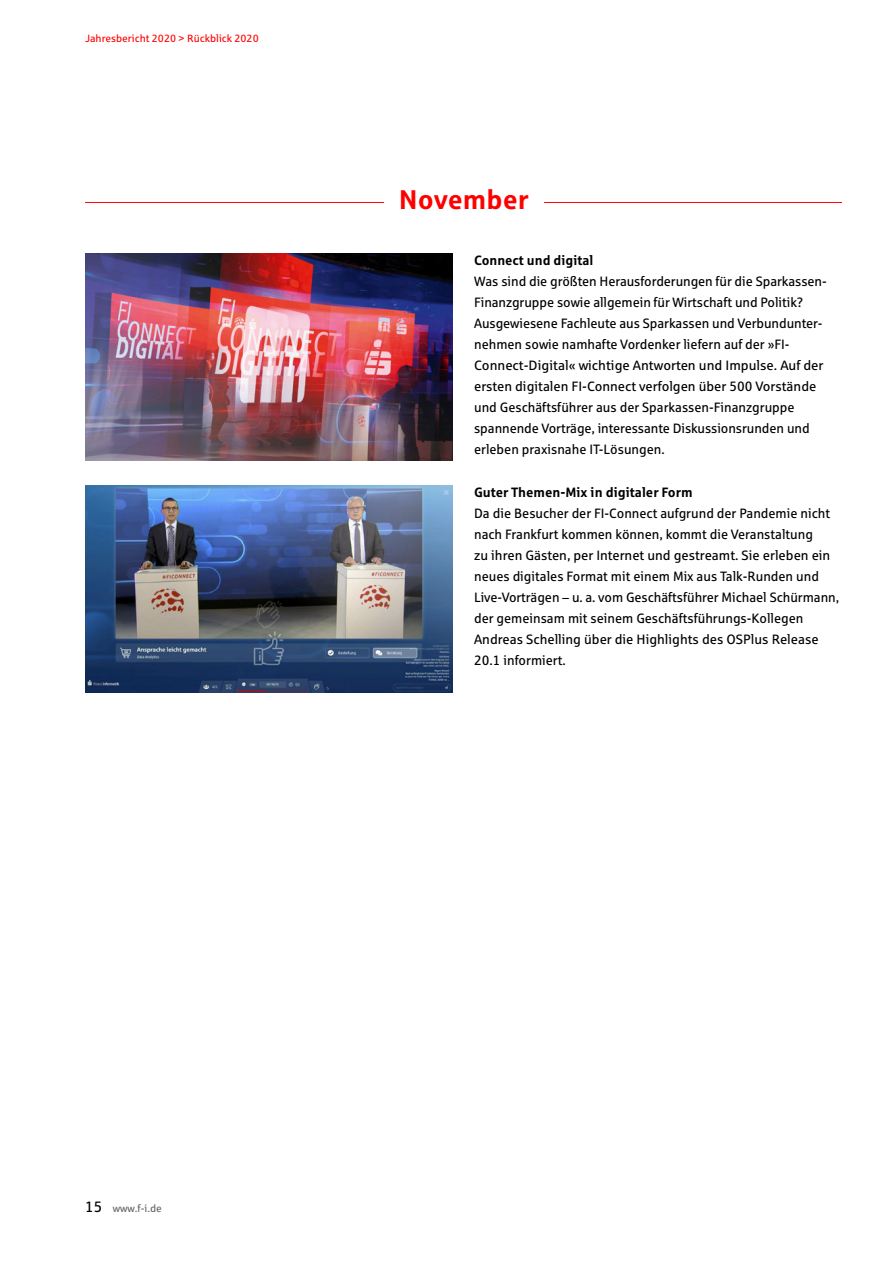
<style>
.page{position:relative;width:893px;height:1263px;background:#fff}
.page>*{position:absolute;margin:0;border:0;box-sizing:border-box;transform-origin:0 0}
.t1{font:700 27px "Sparkasse Rg";color:#f00}
.t2{font:13.5px/21px "Sparkasse Rg";color:#000}
.t3{font:700 13.5px "Sparkasse Rg";color:#000}
.t4{font:10.5px "Sparkasse Rg";color:#f00}
.t5{font:10.5px "Sparkasse Rg";color:#646363}
.s1{font-size:15px;color:#000}
</style>
<div class="page">
<hr style="left:85px;top:202px;width:299px;height:1px;background:#f00">
<hr style="left:544px;top:202px;width:298px;height:1px;background:#f00">
<img style="left:85px;top:253px;width:368px;height:207px">
<img style="left:85px;top:486px;width:368px;height:207px">
<p class="t4" style="left:85px;top:32px;width:175px">Jahresbericht 2020 &gt; Rückblick 2020</p>
<h1 class="t1" style="left:399px;top:182px;width:131px">November</h1>
<p class="t3" style="left:474px;top:251px;width:121px">Connect und digital</p>
<p class="t2" style="left:474px;top:270px;width:354px">Was sind die größten Herausforderungen für die Sparkassen-Finanzgruppe sowie allgemein für Wirtschaft und Politik?<br>Ausgewiesene Fachleute aus Sparkassen und Verbundunter&shy;nehmen sowie namhafte Vordenker liefern auf der »FI-Connect-Digital« wichtige Antworten und Impulse. Auf der ersten digitalen FI-Connect verfolgen über 500 Vorstände und Geschäftsführer aus der Sparkassen-Finanzgruppe spannende Vorträge, interessante Diskussionsrunden und erleben praxisnahe IT-Lösungen.</p>
<p class="t3" style="left:474px;top:483px;width:220px">Guter Themen-Mix in digitaler Form</p>
<p class="t2" style="left:474px;top:502px;width:366px">Da die Besucher der FI-Connect aufgrund der Pandemie nicht nach Frankfurt kommen können, kommt die Veranstaltung<br>zu ihren Gästen, per Internet und gestreamt. Sie erleben ein neues digitales Format mit einem Mix aus Talk-Runden und Live-Vorträgen – u. a. vom Geschäftsführer Michael Schürmann, der gemeinsam mit seinem Geschäftsführungs-Kollegen Andreas Schelling über die Highlights des OSPlus Release 20.1 informiert.</p>
<p class="t5" style="left:85px;top:1202px;width:78px"><span class="s1">15</span> www.f-i.de</p>
</div>
